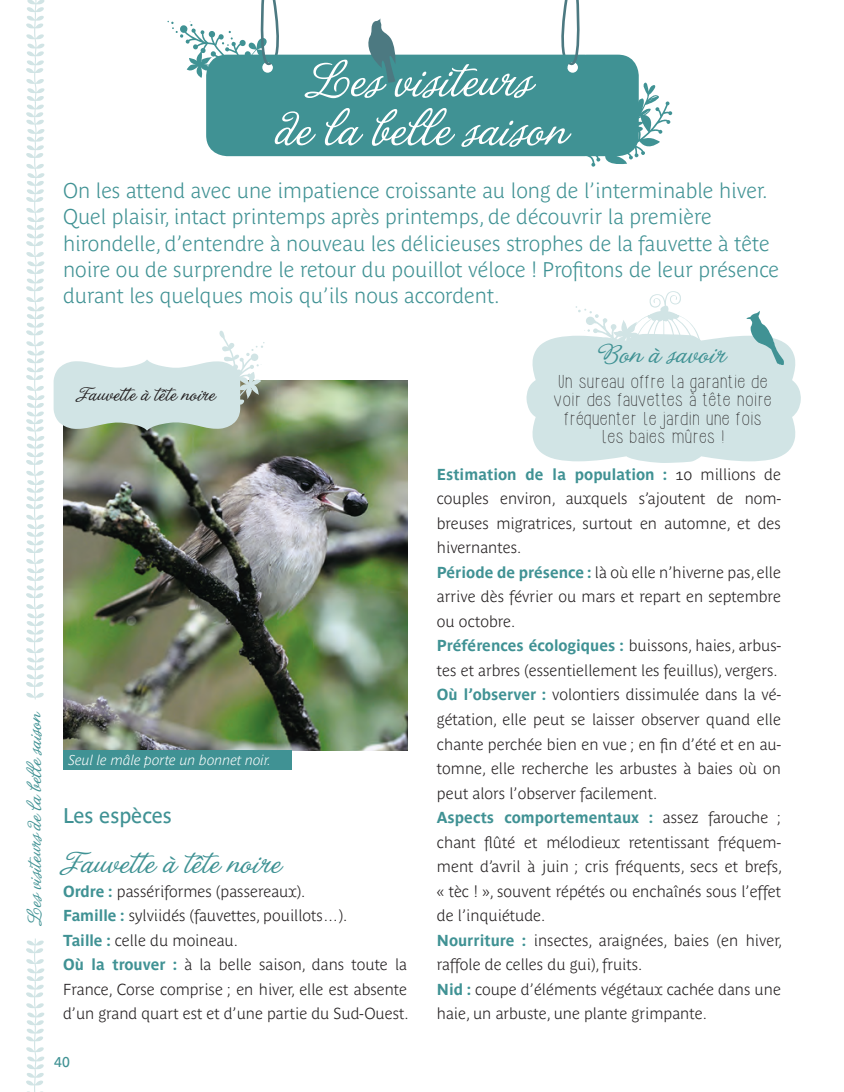
<style>
.page{position:relative;width:844px;height:1092px;background:#fff}
.page>*{position:absolute;margin:0;border:0;box-sizing:border-box;transform-origin:0 0}
.t1{font:52.5px/49px "La Porteniadela Recoleta";color:#fff;text-align:center}
.t2{font:33.25px "La Porteniadela Recoleta";color:#3f9294}
.t3{font:29.4px "La Porteniadela Recoleta";color:#409294}
.t4{font:700 21px/26.2px "Parisine Plus Clair";color:#409294}
.t5{font:21px "La Porteniadela Recoleta";color:#409294}
.t6{font:21px "La Porteniadela Recoleta";color:#231f20}
.t7{font:21px "Parisine";color:#409294}
.t8{font:19.25px/18.4px "Hipsterish Font Normal";color:#231f20;text-align:center}
.t9{font:700 15.75px/24.5px "Parisine Plus Clair";color:#231f20}
.t10{font:italic 700 14px "Parisine Plus Clair";color:#fff}
.t11{font:14px "Parisine";color:#409294}
.s1{font-family:"Parisine";color:#409294}
</style>
<div class="page">
<img style="left:63px;top:380px;width:344px;height:370px">
<svg style="left:26px;top:0;width:19px;height:1091px"></svg>
<div style="left:206px;top:55px;width:432px;height:101px;background:#409294"></div>
<svg style="left:579px;top:81px;width:93px;height:86px"></svg>
<svg style="left:365px;top:18px;width:31px;height:65px"></svg>
<svg style="left:167px;top:0;width:119px;height:78px"></svg>
<svg style="left:554px;top:0;width:29px;height:68px"></svg>
<div style="left:63px;top:750px;width:228px;height:20px;background:#409294"></div>
<svg style="left:54px;top:330px;width:210px;height:100px"></svg>
<svg style="left:526px;top:291px;width:274px;height:172px"></svg>
<p class="t1" style="left:276px;top:59px;width:294px">Les visiteurs<br>de la belle saison</p>
<p class="t4" style="left:63px;top:178px;width:717px">On les attend avec une impatience croissante au long de l’interminable hiver.<br>Quel plaisir, intact printemps après printemps, de découvrir la première hirondelle, d’entendre à nouveau les délicieuses strophes de la fauvette à tête noire ou de surprendre le retour du pouillot véloce ! Profitons de leur présence durant les quelques mois qu’ils nous accordent.</p>
<p class="t6" style="left:78px;top:382px;width:140px">Fauvette à tête noire</p>
<p class="t5" style="left:22px;top:922px;width:214px;rotate:-90deg">Les visiteurs de la belle saison</p>
<p class="t10" style="left:68px;top:755px;width:204px">Seul le mâle porte un bonnet noir.</p>
<p class="t7" style="left:63px;top:806px;width:110px">Les espèces</p>
<p class="t2" style="left:63px;top:843px;width:220px">Fauvette à tête noire</p>
<p class="t9" style="left:63px;top:879px;width:347px"><span class="s1">Ordre :</span> passériformes (passereaux).<br><span class="s1">Famille :</span> sylviidés (fauvettes, pouillots…).<br><span class="s1">Taille :</span> celle du moineau.<br><span class="s1">Où la trouver :</span> à la belle saison, dans toute la France, Corse comprise ; en hiver, elle est absente d’un grand quart est et d’une partie du Sud-Ouest.</p>
<p class="t11" style="left:54px;top:1056px;width:17px">40</p>
<p class="t3" style="left:601px;top:337px;width:127px">Bon à savoir</p>
<p class="t8" style="left:554px;top:373px;width:220px">Un sureau offre la garantie de voir des fauvettes à tête noire fréquenter le jardin une fois les baies mûres !</p>
<p class="t9" style="left:437px;top:463px;width:347px"><span class="s1">Estimation de la population :</span> 10 millions de couples environ, auxquels s’ajoutent de nom&shy;breuses migratrices, surtout en automne, et des hivernantes.<br><span class="s1">Période de présence :</span> là où elle n’hiverne pas, elle arrive dès février ou mars et repart en septembre ou octobre.<br><span class="s1">Préférences écologiques :</span> buissons, haies, arbus&shy;tes et arbres (essentiellement les feuillus), vergers.<br><span class="s1">Où l’observer :</span> volontiers dissimulée dans la vé&shy;gétation, elle peut se laisser observer quand elle chante perchée bien en vue ; en fin d’été et en au&shy;tomne, elle recherche les arbustes à baies où on peut alors l’observer facilement.<br><span class="s1">Aspects comportementaux :</span> assez farouche ; chant flûté et mélodieux retentissant fréquem&shy;ment d’avril à juin ; cris fréquents, secs et brefs, « tèc ! », souvent répétés ou enchaînés sous l’effet de l’inquiétude.<br><span class="s1">Nourriture :</span> insectes, araignées, baies (en hiver, raffole de celles du gui), fruits.<br><span class="s1">Nid :</span> coupe d’éléments végétaux cachée dans une haie, un arbuste, une plante grimpante.</p>
</div>
